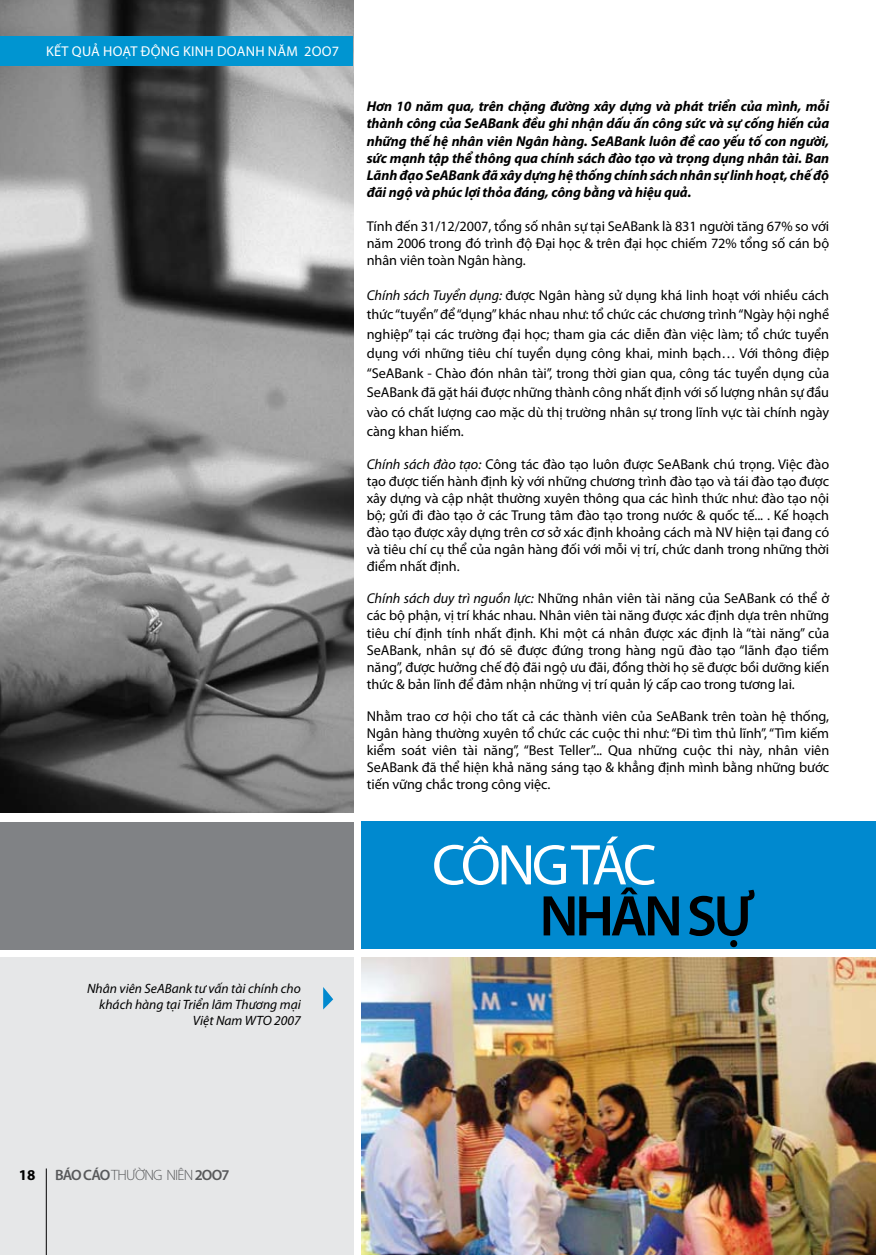
<style>
.page{position:relative;width:876px;height:1255px;background:#fff}
.page>*{position:absolute;margin:0;border:0;box-sizing:border-box;transform-origin:0 0}
.t1{font:57.9px "Myriad Pro";color:#fff}
.t2{font:600 57.9px "Myriad Pro";letter-spacing:-.06em;color:#000}
.t3{font:600 15px "Myriad Pro";letter-spacing:-.06em;color:#58595b}
.t4{font:700 15px "Myriad Pro";color:#000}
.t5{font:14.25px/17.1px "Myriad Pro";letter-spacing:-.005em;color:#000;text-align:justify}
.t6{font:italic 700 14.25px/17.1px "Myriad Pro";letter-spacing:-.005em;color:#000;text-align:justify}
.t7{font:14.25px "Myriad Pro";letter-spacing:.02em;color:#fff}
.t8{font:italic 13.5px/16.2px "Myriad Pro";color:#000;text-align:right}
.s1{font-style:italic}
.s2{font-weight:300}
</style>
<div class="page">
<img style="left:0;top:0;width:354px;height:812px">
<div style="left:0;top:957px;width:354px;height:297px;background:#e6e7e8"></div>
<div style="left:0;top:821px;width:354px;height:128px;background:#808285"></div>
<div style="left:361px;top:821px;width:515px;height:128px;background:#0089cf"></div>
<hr style="left:46px;top:1168px;width:1px;height:86px;background:#000">
<div style="left:0;top:37px;width:353px;height:29px;background:#0095d1"></div>
<img style="left:361px;top:957px;width:515px;height:297px">
<svg style="left:323px;top:987px;width:10px;height:22px"></svg>
<p class="t7" style="left:46px;top:42px;width:182px">kết quả hoạt động kinh doanh</p>
<p class="t7" style="left:268px;top:42px;width:73px">năm 2OO7</p>
<p class="t8" style="left:87px;top:979px;width:215px">Nhân viên SeABank tư vấn tài chính cho khách hàng tại Triển lãm Thương mại<br>Việt Nam WTO 2007</p>
<p class="t6" style="left:367px;top:98px;width:464px">Hơn 10 năm qua, trên chặng đường xây dựng và phát triển của mình, mỗi thành công của SeABank đều ghi nhận dấu ấn công sức và sự cống hiến của những thế hệ nhân viên Ngân hàng. SeABank luôn đề cao yếu tố con người, sức mạnh tập thể thông qua chính sách đào tạo và trọng dụng nhân tài. Ban Lãnh đạo SeABank đã xây dựng hệ thống chính sách nhân sự linh hoạt, chế độ đãi ngộ và phúc lợi thỏa đáng, công bằng và hiệu quả.</p>
<p class="t5" style="left:367px;top:217px;width:464px">Tính đến 31/12/2007, tổng số nhân sự tại SeABank là 831 người tăng 67% so với năm 2006 trong đó trình độ Đại học &amp; trên đại học chiếm 72% tổng số cán bộ nhân viên toàn Ngân hàng.</p>
<p class="t5" style="left:367px;top:285px;width:464px;line-height:19.5px"><span class="s1">Chính sách Tuyển dụng:</span> được Ngân hàng sử dụng khá linh hoạt với nhiều cách thức “tuyển” để “dụng” khác nhau như: tổ chức các chương trình “Ngày hội nghề nghiệp” tại các trường đại học; tham gia các diễn đàn việc làm; tổ chức tuyển dụng với những tiêu chí tuyển dụng công khai, minh bạch… Với thông điệp “SeABank - Chào đón nhân tài”, trong thời gian qua, công tác tuyển dụng của SeABank đã gặt hái được những thành công nhất định với số lượng nhân sự đầu vào có chất lượng cao mặc dù thị trường nhân sự trong lĩnh vực tài chính ngày càng khan hiếm.</p>
<p class="t5" style="left:367px;top:455px;width:464px"><span class="s1">Chính sách đào tạo:</span> Công tác đào tạo luôn được SeABank chú trọng. Việc đào tạo được tiến hành định kỳ với những chương trình đào tạo và tái đào tạo được xây dựng và cập nhật thường xuyên thông qua các hình thức như: đào tạo nội bộ; gửi đi đào tạo ở các Trung tâm đào tạo trong nước &amp; quốc tế... . Kế hoạch đào tạo được xây dựng trên cơ sở xác định khoảng cách mà NV hiện tại đang có và tiêu chí cụ thể của ngân hàng đối với mỗi vị trí, chức danh trong những thời điểm nhất định.</p>
<p class="t5" style="left:367px;top:589px;width:464px"><span class="s1">Chính sách duy trì nguồn lực:</span> Những nhân viên tài năng của SeABank có thể ở các bộ phận, vị trí khác nhau. Nhân viên tài năng được xác định dựa trên những tiêu chí định tính nhất định. Khi một cá nhân được xác định là “tài năng” của SeABank, nhân sự đó sẽ được đứng trong hàng ngũ đào tạo “lãnh đạo tiềm năng”, được hưởng chế độ đãi ngộ ưu đãi, đồng thời họ sẽ được bồi dưỡng kiến thức &amp; bản lĩnh để đảm nhận những vị trí quản lý cấp cao trong tương lai.</p>
<p class="t5" style="left:367px;top:707px;width:464px">Nhằm trao cơ hội cho tất cả các thành viên của SeABank trên toàn hệ thống, Ngân hàng thường xuyên tổ chức các cuộc thi như: “Đi tìm thủ lĩnh”, “Tìm kiếm kiểm soát viên tài năng”, “Best Teller”... Qua những cuộc thi này, nhân viên SeABank đã thể hiện khả năng sáng tạo &amp; khẳng định mình bằng những bước tiến vững chắc trong công việc.</p>
<h1 class="t1" style="left:432px;top:829px;width:34px">công</h1>
<h1 class="t1" style="left:571px;top:829px;width:79px">tác</h1>
<h1 class="t2" style="left:539px;top:879px;width:216px">NHÂN SỰ</h1>
<p class="t4" style="left:19px;top:1165px;width:18px">18</p>
<p class="t3" style="left:55px;top:1165px;width:176px">BÁO CÁO <span class="s2">THƯỜNG NIÊN</span> 2OO7</p>
</div>
